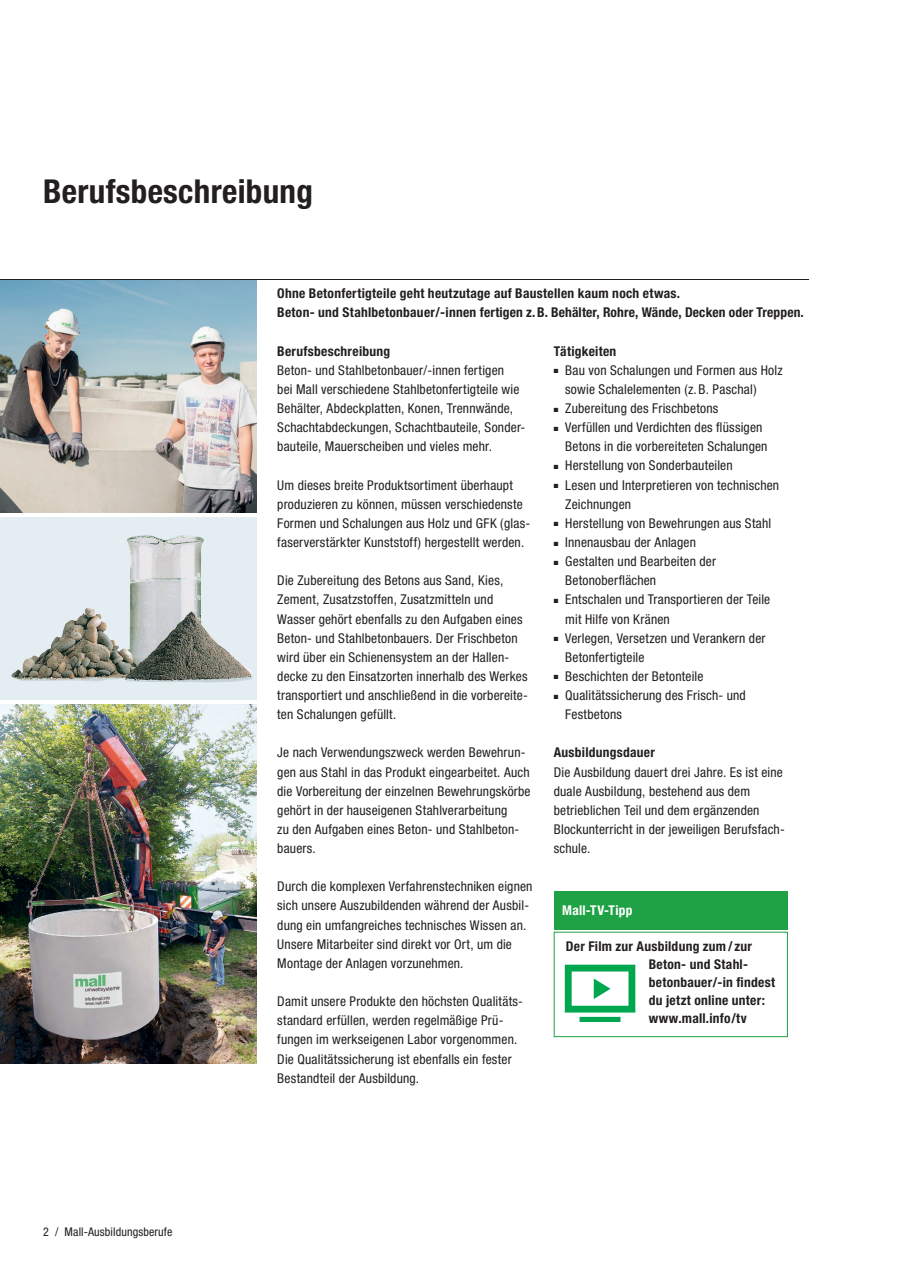
<style>
.page{position:relative;width:905px;height:1278px;background:#fff}
.page>*{position:absolute;margin:0;border:0;box-sizing:border-box;transform-origin:0 0}
.t1{font:700 condensed 33px "Helvetica Neue";letter-spacing:.01em;color:#231f20}
.t2{font:condensed 13.5px/19.2px "Helvetica Neue";letter-spacing:.015em;color:#231f20}
.t3{font:700 condensed 13.5px/18px "Helvetica Neue";letter-spacing:.02em;color:#231f20}
.t4{font:700 condensed 13.5px "Helvetica Neue";letter-spacing:.02em;color:#fff}
.t5{font:condensed 12px "Helvetica Neue";letter-spacing:.01em;color:#231f20}
</style>
<div class="page">
<img style="left:0;top:280px;width:256px;height:233px">
<hr style="left:0;top:279px;width:809px;height:1px;background:#231f20">
<div style="left:0;top:517px;width:256px;height:183px;background:#e4edf2"></div>
<img style="left:11px;top:535px;width:242px;height:148px">
<img style="left:0;top:704px;width:256px;height:360px">
<div style="left:554px;top:932px;width:233px;height:105px;border:1px solid #1fa245"></div>
<div style="left:554px;top:891px;width:233px;height:39px;background:#1fa245"></div>
<svg style="left:564px;top:965px;width:71px;height:57px"></svg>
<h1 class="t1" style="left:43px;top:171px;width:271px">Berufsbeschreibung</h1>
<p class="t3" style="left:277px;top:284px;width:528px;line-height:19.2px">Ohne Betonfertigteile geht heutzutage auf Baustellen kaum noch etwas.<br>Beton- und Stahlbetonbauer/-innen fertigen z.B. Behälter, Rohre, Wände, Decken oder Treppen.</p>
<p class="t5" style="left:43px;top:1225px;width:131px">2 / Mall-Ausbildungsberufe</p>
<p class="t3" style="left:277px;top:342px;width:114px">Berufsbeschreibung</p>
<p class="t2" style="left:277px;top:360px;width:249px">Beton- und Stahlbetonbauer/-innen fertigen<br>bei Mall verschiedene Stahlbetonfertigteile wie Behälter, Abdeckplatten, Konen, Trennwände, Schachtabdeckungen, Schachtbauteile, Sonder&shy;bauteile, Mauerscheiben und vieles mehr.</p>
<p class="t2" style="left:277px;top:475px;width:254px">Um dieses breite Produktsortiment überhaupt produzieren zu können, müssen verschiedenste Formen und Schalungen aus Holz und GFK (glas&shy;faserverstärkter Kunststoff) hergestellt werden.</p>
<p class="t2" style="left:277px;top:571px;width:252px">Die Zubereitung des Betons aus Sand, Kies, Zement, Zusatzstoffen, Zusatzmitteln und Wasser gehört ebenfalls zu den Aufgaben eines Beton- und Stahlbetonbauers. Der Frischbeton wird über ein Schienensystem an der Hallen&shy;decke zu den Einsatzorten innerhalb des Werkes transportiert und anschließend in die vorbereite&shy;ten Schalungen gefüllt.</p>
<p class="t2" style="left:277px;top:743px;width:255px">Je nach Verwendungszweck werden Bewehrun&shy;gen aus Stahl in das Produkt eingearbeitet. Auch die Vorbereitung der einzelnen Bewehrungskörbe gehört in der hauseigenen Stahlverarbeitung<br>zu den Aufgaben eines Beton- und Stahlbeton&shy;bauers.</p>
<p class="t2" style="left:277px;top:877px;width:257px">Durch die komplexen Verfahrenstechniken eignen sich unsere Auszubildenden während der Ausbil&shy;dung ein umfangreiches technisches Wissen an.<br>Unsere Mitarbeiter sind direkt vor Ort, um die Montage der Anlagen vorzunehmen.</p>
<p class="t2" style="left:277px;top:992px;width:247px">Damit unsere Produkte den höchsten Qualitäts&shy;standard erfüllen, werden regelmäßige Prü&shy;fungen im werkseigenen Labor vorgenommen.<br>Die Qualitätssicherung ist ebenfalls ein fester Bestandteil der Ausbildung.</p>
<p class="t3" style="left:554px;top:342px;width:64px">Tätigkeiten</p>
<p class="t2" style="left:565px;top:360px;width:219px;text-indent:-11px">■ Bau von Schalungen und Formen aus Holz sowie Schalelementen (z. B. Paschal)</p>
<p class="t2" style="left:554px;top:399px;width:166px">■ Zubereitung des Frischbetons</p>
<p class="t2" style="left:565px;top:418px;width:204px;text-indent:-11px">■ Verfüllen und Verdichten des flüssigen<br>Betons in die vorbereiteten Schalungen</p>
<p class="t2" style="left:554px;top:456px;width:180px">■ Herstellung von Sonderbauteilen</p>
<p class="t2" style="left:565px;top:475px;width:215px;text-indent:-11px">■ Lesen und Interpretieren von technischen<br>Zeichnungen</p>
<p class="t2" style="left:554px;top:513px;width:219px">■ Herstellung von Bewehrungen aus Stahl</p>
<p class="t2" style="left:554px;top:533px;width:144px">■ Innenausbau der Anlagen</p>
<p class="t2" style="left:565px;top:552px;width:152px;text-indent:-11px">■ Gestalten und Bearbeiten der<br>Betonoberflächen</p>
<p class="t2" style="left:565px;top:590px;width:206px;text-indent:-11px">■ Entschalen und Transportieren der Teile mit Hilfe von Kränen</p>
<p class="t2" style="left:565px;top:628px;width:202px;text-indent:-11px">■ Verlegen, Versetzen und Verankern der<br>Betonfertigteile</p>
<p class="t2" style="left:554px;top:666px;width:151px">■ Beschichten der Betonteile</p>
<p class="t2" style="left:565px;top:686px;width:182px;text-indent:-11px">■ Qualitätssicherung des Frisch- und<br>Festbetons</p>
<p class="t3" style="left:554px;top:744px;width:103px">Ausbildungsdauer</p>
<p class="t2" style="left:554px;top:762px;width:232px">Die Ausbildung dauert drei Jahre. Es ist eine duale Ausbildung, bestehend aus dem betrieblichen Teil und dem ergänzenden Blockunterricht in der jeweiligen Berufsfach&shy;schule.</p>
<p class="t4" style="left:562px;top:902px;width:72px">Mall-TV-Tipp</p>
<p class="t3" style="left:648px;top:937px;width:128px;text-indent:-83px">Der Film zur Ausbildung zum/ zur<br>Beton- und Stahl&shy;betonbauer/-in findest du jetzt online unter: www.mall.info/tv</p>
</div>
